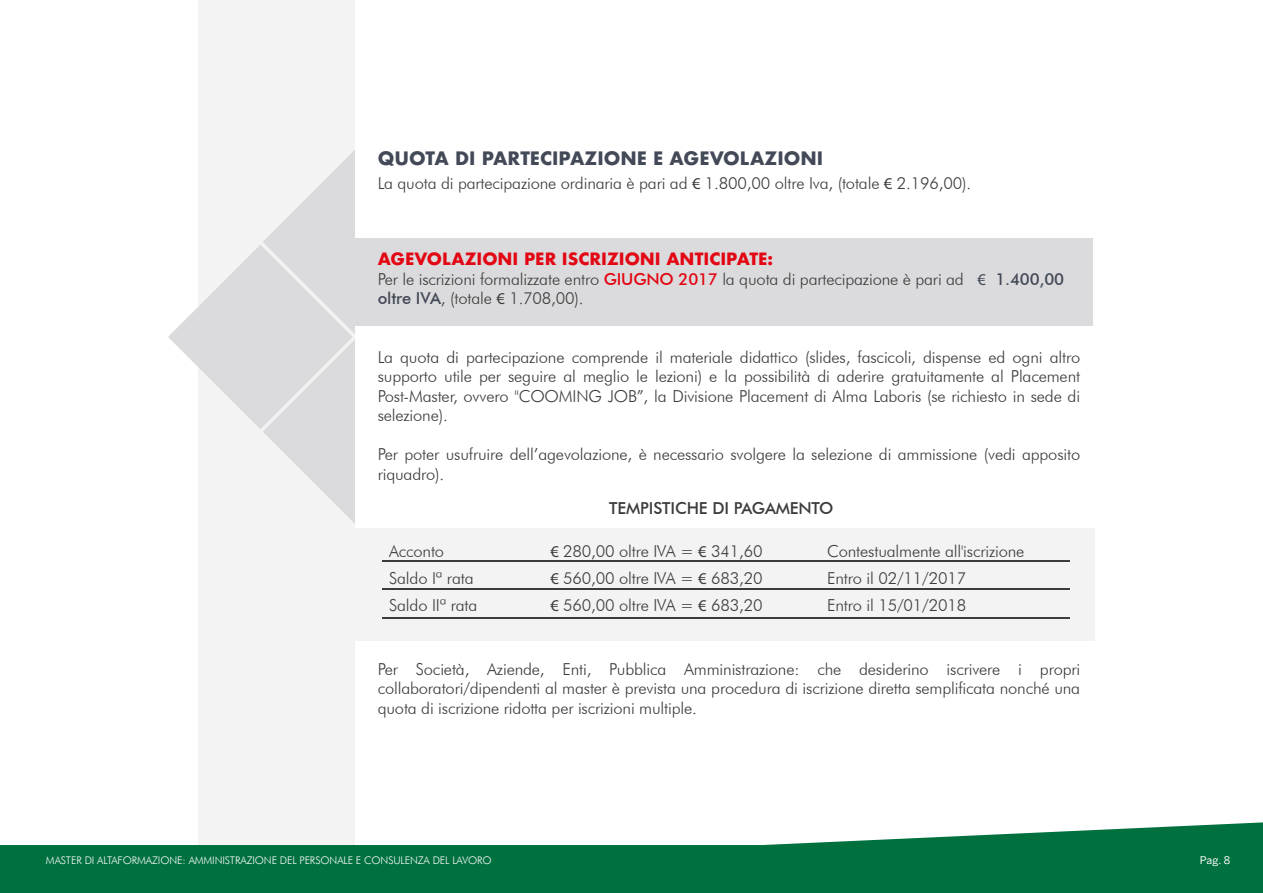
<style>
.page{position:relative;width:1263px;height:893px;background:#fff}
.page>*{position:absolute;margin:0;border:0;box-sizing:border-box;transform-origin:0 0}
.t1{font:700 18px "Futura";color:#434957}
.t2{font:300 16.5px/19.5px "Futura BT";letter-spacing:-.01em;color:#3d3c3c}
.t3{font:700 16.5px "Futura";color:#e30613}
.t4{font:500 16.5px "Futura BT";letter-spacing:-.01em;color:#3d3c3c}
.t5{font:300 10.5px "Futura BT";letter-spacing:-.01em;color:#fff}
.t6{font:10.5px "Benton Sans";color:#fff}
.s1{font-family:"Myriad Pro";font-weight:400}
.s2{font-weight:500;color:#e30613}
.s3{font-family:"Myriad Pro";font-weight:400;color:#434957}
.s4{font-weight:500;color:#434957}
</style>
<div class="page">
<div style="left:349px;top:238px;width:743px;height:88px;background:#dbdbdd"></div>
<div style="left:354px;top:528px;width:741px;height:112px;background:#f3f3f4"></div>
<hr style="left:382px;top:560px;width:688px;height:2px;background:#3d3c3c">
<hr style="left:382px;top:588px;width:688px;height:2px;background:#3d3c3c">
<hr style="left:382px;top:618px;width:688px;height:1px;background:#3d3c3c">
<div style="left:199px;top:0;width:156px;height:893px;background:#f3f3f4"></div>
<svg style="left:168px;top:150px;width:187px;height:374px"></svg>
<svg style="left:0;top:822px;width:1263px;height:71px;fill:#00703f"></svg>
<p class="t1" style="left:378px;top:145px;width:447px">QUOTA DI PARTECIPAZIONE E AGEVOLAZIONI</p>
<p class="t2" style="left:378px;top:173px;width:595px">La quota di partecipazione ordinaria è pari ad <span class="s1">€</span> 1.800,00 oltre Iva, (totale <span class="s1">€</span> 2.196,00).</p>
<p class="t3" style="left:378px;top:247px;width:397px">AGEVOLAZIONI PER ISCRIZIONI ANTICIPATE:</p>
<p class="t2" style="left:378px;top:269px;width:688px">Per le iscrizioni formalizzate entro <span class="s2">GIUGNO 2017</span> la quota di partecipazione è pari ad <span class="s3">€</span> <span class="s4">1.400,00 oltre IVA</span>, (totale <span class="s1">€</span> 1.708,00).</p>
<p class="t2" style="left:378px;top:347px;width:704px;text-align:justify">La quota di partecipazione comprende il materiale didattico (slides, fascicoli, dispense ed ogni altro supporto utile per seguire al meglio le lezioni) e la possibilità di aderire gratuitamente al Placement Post-Master, ovvero "COOMING JOB”, la Divisione Placement di Alma Laboris (se richiesto in sede di selezione).</p>
<p class="t2" style="left:378px;top:444px;width:704px">Per poter usufruire dell’agevolazione, è necessario svolgere la selezione di ammissione (vedi apposito riquadro).</p>
<p class="t4" style="left:609px;top:498px;width:226px">TEMPISTICHE DI PAGAMENTO</p>
<p class="t2" style="left:389px;top:537px;width:90px;line-height:27px">Acconto<br>Saldo Iª rata<br>Saldo IIª rata</p>
<p class="t2" style="left:550px;top:537px;width:214px;line-height:27px;text-align:justify"><span class="s1">€</span> 280,00 oltre IVA = <span class="s1">€</span> 341,60 <span class="s1">€</span> 560,00 oltre IVA = <span class="s1">€</span> 683,20 <span class="s1">€</span> 560,00 oltre IVA = <span class="s1">€</span> 683,20</p>
<p class="t2" style="left:827px;top:537px;width:199px;line-height:27px">Contestualmente all'iscrizione<br>Entro il 02/11/2017<br>Entro il 15/01/2018</p>
<p class="t2" style="left:378px;top:659px;width:704px;text-align:justify">Per Società, Aziende, Enti, Pubblica Amministrazione: che desiderino iscrivere i propri collaboratori/dipendenti al master è prevista una procedura di iscrizione diretta semplificata nonché una quota di iscrizione ridotta per iscrizioni multiple.</p>
<p class="t5" style="left:46px;top:854px;width:447px">MASTER DI ALTAFORMAZIONE: AMMINISTRAZIONE DEL PERSONALE E CONSULENZA DEL LAVORO</p>
<p class="t6" style="left:1200px;top:854px;width:32px">Pag. 8</p>
</div>
